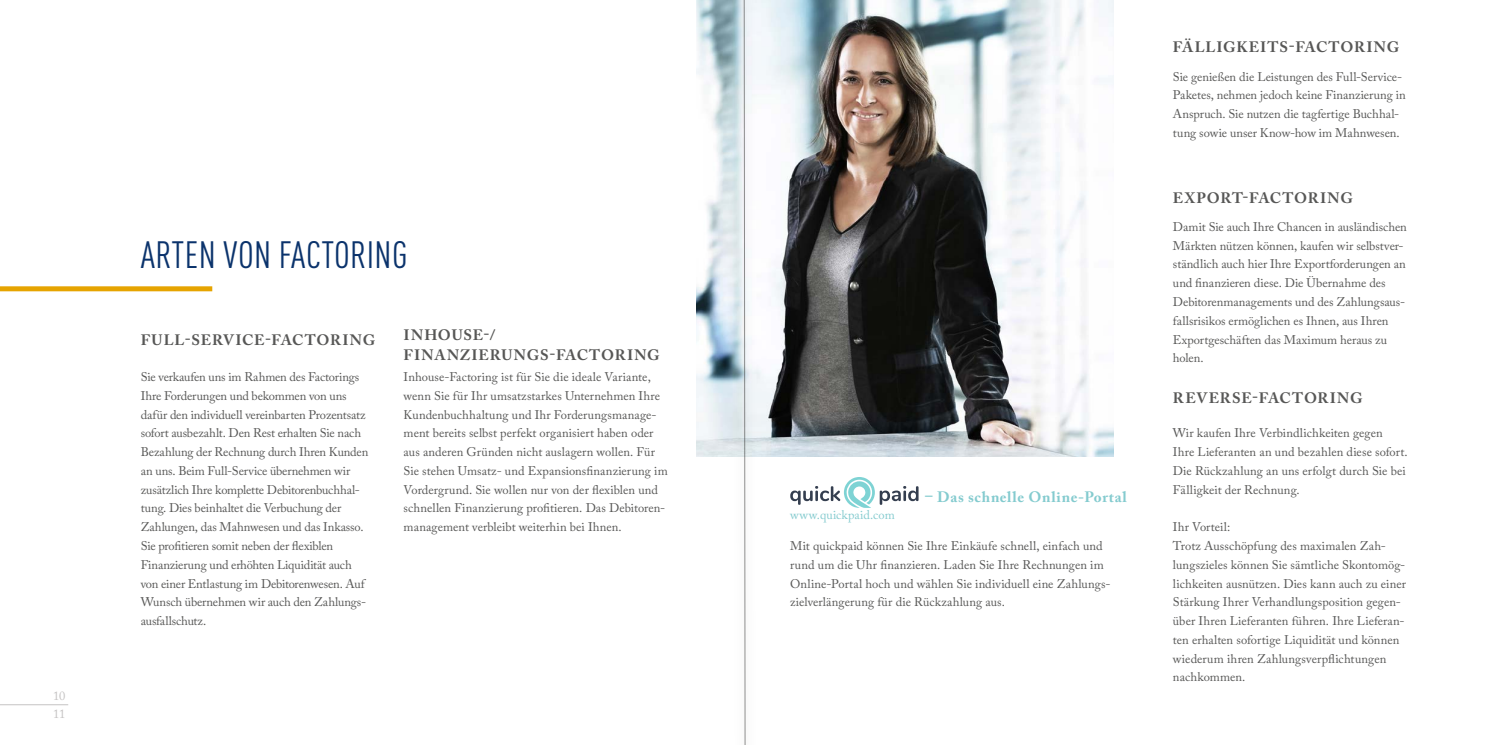
<style>
.page{position:relative;width:1489px;height:745px;background:#fff}
.page>*{position:absolute;margin:0;border:0;box-sizing:border-box;transform-origin:0 0}
.t1{font:condensed 37.5px "DINOT";letter-spacing:.01em;color:#0b336c}
.t2{font:700 15px/20px "Adobe Caslon Pro";letter-spacing:.055em;color:#575756}
.t3{font:700 15px "Adobe Caslon Pro";letter-spacing:.045em;color:#84cbcf}
.t4{font:12.5px/18.8px "Adobe Caslon Pro";color:#575756}
.t5{font:12.5px "Adobe Caslon Pro";letter-spacing:.01em;color:#84cbcf}
.t6{font:12.5px/17.8px "Adobe Caslon Pro";color:#c5c3c3}
</style>
<div class="page">
<hr style="left:0;top:704px;width:68px;height:1px;background:#c5c3c3">
<img style="left:696px;top:0;width:417px;height:456px">
<svg style="left:790px;top:477px;width:128px;height:30px"></svg>
<div style="left:0;top:286px;width:212px;height:5px;background:#e6a400"></div>
<div style="left:731px;top:0;width:27px;height:744px;background:#1d1d1b;opacity:.5"></div>
<svg style="left:743px;top:0;width:2px;height:744px"></svg>
<p class="t6" style="left:53px;top:686px;width:14px">10<br>11</p>
<h1 class="t1" style="left:141px;top:228px;width:268px">ARTEN VON FACTORING</h1>
<p class="t2" style="left:141px;top:330px;width:236px">FULL-SERVICE-FACTORING</p>
<p class="t4" style="left:141px;top:367px;width:229px">Sie verkaufen uns im Rahmen des Factorings Ihre Forderungen und bekommen von uns dafür den individuell vereinbarten Prozentsatz sofort ausbezahlt. Den Rest erhalten Sie nach Bezahlung der Rechnung durch Ihren Kunden an uns. Beim Full-Service übernehmen wir zusätzlich Ihre komplette Debitorenbuchhal&shy;tung. Dies beinhaltet die Verbuchung der Zahlungen, das Mahnwesen und das Inkasso.<br>Sie profitieren somit neben der flexiblen Finanzierung und erhöhten Liquidität auch von einer Entlastung im Debitorenwesen. Auf Wunsch übernehmen wir auch den Zahlungs&shy;ausfallschutz.</p>
<p class="t2" style="left:403px;top:325px;width:258px">INHOUSE-/<br>FINANZIERUNGS-FACTORING</p>
<p class="t4" style="left:403px;top:367px;width:266px">Inhouse-Factoring ist für Sie die ideale Variante, wenn Sie für Ihr umsatzstarkes Unternehmen Ihre Kundenbuchhaltung und Ihr Forderungsmanage&shy;ment bereits selbst perfekt organisiert haben oder aus anderen Gründen nicht auslagern wollen. Für Sie stehen Umsatz- und Expansionsfinanzierung im Vordergrund. Sie wollen nur von der flexiblen und schnellen Finanzierung profitieren. Das Debitoren&shy;management verbleibt weiterhin bei Ihnen.</p>
<p class="t3" style="left:925px;top:487px;width:203px">– Das schnelle Online-Portal</p>
<p class="t5" style="left:790px;top:507px;width:106px">www.quickpaid.com</p>
<p class="t4" style="left:790px;top:536px;width:322px">Mit quickpaid können Sie Ihre Einkäufe schnell, einfach und rund um die Uhr finanzieren. Laden Sie Ihre Rechnungen im Online-Portal hoch und wählen Sie individuell eine Zahlungs&shy;zielverlängerung für die Rückzahlung aus.</p>
<p class="t2" style="left:1172px;top:36px;width:228px">FÄLLIGKEITS-FACTORING</p>
<p class="t4" style="left:1172px;top:67px;width:234px">Sie genießen die Leistungen des Full-Service-Paketes, nehmen jedoch keine Finanzierung in Anspruch. Sie nutzen die tagfertige Buchhal&shy;tung sowie unser Know-how im Mahnwesen.</p>
<p class="t2" style="left:1172px;top:188px;width:181px">EXPORT-FACTORING</p>
<p class="t4" style="left:1172px;top:217px;width:235px">Damit Sie auch Ihre Chancen in ausländischen Märkten nützen können, kaufen wir selbstver&shy;ständlich auch hier Ihre Exportforderungen an und finanzieren diese. Die Übernahme des Debitorenmanagements und des Zahlungsaus&shy;fallsrisikos ermöglichen es Ihnen, aus Ihren Exportgeschäften das Maximum heraus zu holen.</p>
<p class="t2" style="left:1172px;top:388px;width:191px">REVERSE-FACTORING</p>
<p class="t4" style="left:1172px;top:423px;width:236px">Wir kaufen Ihre Verbindlichkeiten gegen<br>Ihre Lieferanten an und bezahlen diese sofort.<br>Die Rückzahlung an uns erfolgt durch Sie bei Fälligkeit der Rechnung.</p>
<p class="t4" style="left:1172px;top:517px;width:234px">Ihr Vorteil:<br>Trotz Ausschöpfung des maximalen Zah&shy;lungszieles können Sie sämtliche Skontomög&shy;lichkeiten ausnützen. Dies kann auch zu einer Stärkung Ihrer Verhandlungsposition gegen&shy;über Ihren Lieferanten führen. Ihre Lieferan&shy;ten erhalten sofortige Liquidität und können wiederum ihren Zahlungsverpflichtungen nachkommen.</p>
</div>
